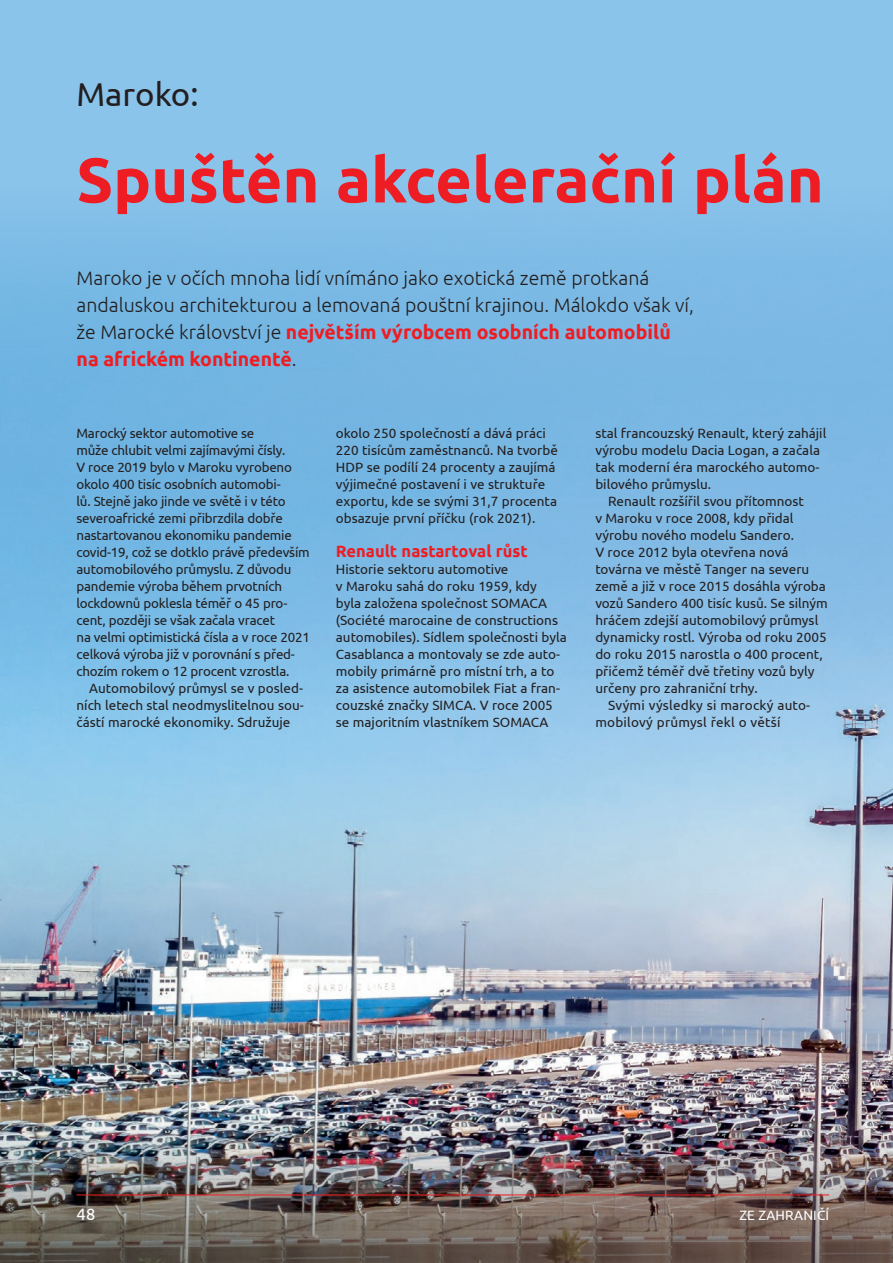
<style>
.page{position:relative;width:893px;height:1263px;background:#8bc4eb}
.page>*{position:absolute;margin:0;border:0;box-sizing:border-box;transform-origin:0 0}
.t1{font:700 63px "Ubuntu";color:#ee1d23}
.t2{font:33px "Ubuntu";color:#231f20}
.t3{font:300 19.5px/27px "Ubuntu";color:#231f20}
.t4{font:700 16.5px "Ubuntu";color:#ee1d23}
.t5{font:16.5px "Ubuntu";color:#fff}
.t6{font:13.5px/17px "Ubuntu";color:#231f20}
.t7{font:13.5px "Ubuntu";letter-spacing:.01em;color:#fff}
.s1{font-weight:700;color:#ee1d23}
</style>
<div class="page">
<img style="left:0;top:232px;width:893px;height:882px">
<img style="left:0;top:1114px;width:893px;height:149px">
<hr style="left:77px;top:1194px;width:752px;height:1px;background:#ee1d23">
<h2 class="t2" style="left:77px;top:75px;width:124px">Maroko:</h2>
<h1 class="t1" style="left:77px;top:142px;width:749px">Spuštěn akcelerační plán</h1>
<h3 class="t3" style="left:77px;top:264px;width:619px">Maroko je v očích mnoha lidí vnímáno jako exotická země protkaná andaluskou architekturou a lemovaná pouštní krajinou. Málokdo však ví, že Marocké království je <span class="s1">největším výrobcem osobních automobilů na africkém kontinentě</span>.</h3>
<p class="t6" style="left:77px;top:424px;width:235px">Marocký sektor automotive se<br>může chlubit velmi zajímavými čísly.<br>V roce 2019 bylo v Maroku vyrobeno okolo 400 tisíc osobních automobi-<br>lů. Stejně jako jinde ve světě i v této severoafrické zemi přibrzdila dobře nastartovanou ekonomiku pandemie covid‑19, což se dotklo právě především automobilového průmyslu. Z důvodu pandemie výroba během prvotních lockdownů poklesla téměř o 45 pro&shy;cent, později se však začala vracet<br>na velmi optimistická čísla a v roce 2021 celková výroba již v porovnání s před&shy;chozím rokem o 12 procent vzrostla.</p>
<p class="t6" style="left:77px;top:679px;width:229px;text-align:justify;text-indent:13px">Automobilový průmysl se v posled&shy;ních letech stal neodmyslitelnou sou&shy;částí marocké ekonomiky. Sdružuje</p>
<p class="t6" style="left:336px;top:424px;width:223px">okolo 250 společností a dává práci 220 tisícům zaměstnanců. Na tvorbě HDP se podílí 24 procenty a zaujímá výjimečné postavení i ve struktuře exportu, kde se svými 31,7 procenta obsazuje první příčku (rok 2021).</p>
<p class="t4" style="left:336px;top:541px;width:194px">Renault nastartoval růst</p>
<p class="t6" style="left:336px;top:560px;width:232px">Historie sektoru automotive<br>v Maroku sahá do roku 1959, kdy<br>byla založena společnost SOMACA (Société marocaine de constructions automobiles). Sídlem společnosti byla Casablanca a montovaly se zde auto&shy;mobily primárně pro místní trh, a to za asistence automobilek Fiat a fran&shy;couzské značky SIMCA. V roce 2005 se majoritním vlastníkem SOMACA</p>
<p class="t6" style="left:595px;top:424px;width:232px">stal francouzský Renault, který zahájil</p>
<p class="t6" style="left:595px;top:441px;width:226px">výrobu modelu Dacia Logan, a začala</p>
<p class="t6" style="left:595px;top:458px;width:226px">tak moderní éra marockého automo-</p>
<p class="t6" style="left:595px;top:475px;width:117px">bilového průmyslu.</p>
<p class="t6" style="left:608px;top:492px;width:197px">Renault rozšířil svou přítomnost</p>
<p class="t6" style="left:595px;top:509px;width:200px">v Maroku v roce 2008, kdy přidal</p>
<p class="t6" style="left:595px;top:526px;width:200px">výrobu nového modelu Sandero.</p>
<p class="t6" style="left:595px;top:543px;width:195px">V roce 2012 byla otevřena nová</p>
<p class="t6" style="left:595px;top:560px;width:215px">továrna ve městě Tanger na severu</p>
<p class="t6" style="left:595px;top:577px;width:232px">země a již v roce 2015 dosáhla výroba</p>
<p class="t6" style="left:595px;top:594px;width:234px">vozů Sandero 400 tisíc kusů. Se silným</p>
<p class="t6" style="left:595px;top:611px;width:224px">hráčem zdejší automobilový průmysl</p>
<p class="t6" style="left:595px;top:628px;width:233px">dynamicky rostl. Výroba od roku 2005</p>
<p class="t6" style="left:595px;top:645px;width:229px">do roku 2015 narostla o 400 procent,</p>
<p class="t6" style="left:595px;top:662px;width:221px">přičemž téměř dvě třetiny vozů byly</p>
<p class="t6" style="left:595px;top:679px;width:164px">určeny pro zahraniční trhy.</p>
<p class="t6" style="left:608px;top:696px;width:204px">Svými výsledky si marocký auto-</p>
<p class="t6" style="left:595px;top:713px;width:187px">mobilový průmysl řekl o větší</p>
<p class="t5" style="left:77px;top:1204px;width:20px">48</p>
<p class="t7" style="left:739px;top:1207px;width:91px">ZE ZAHRANIČÍ</p>
</div>
